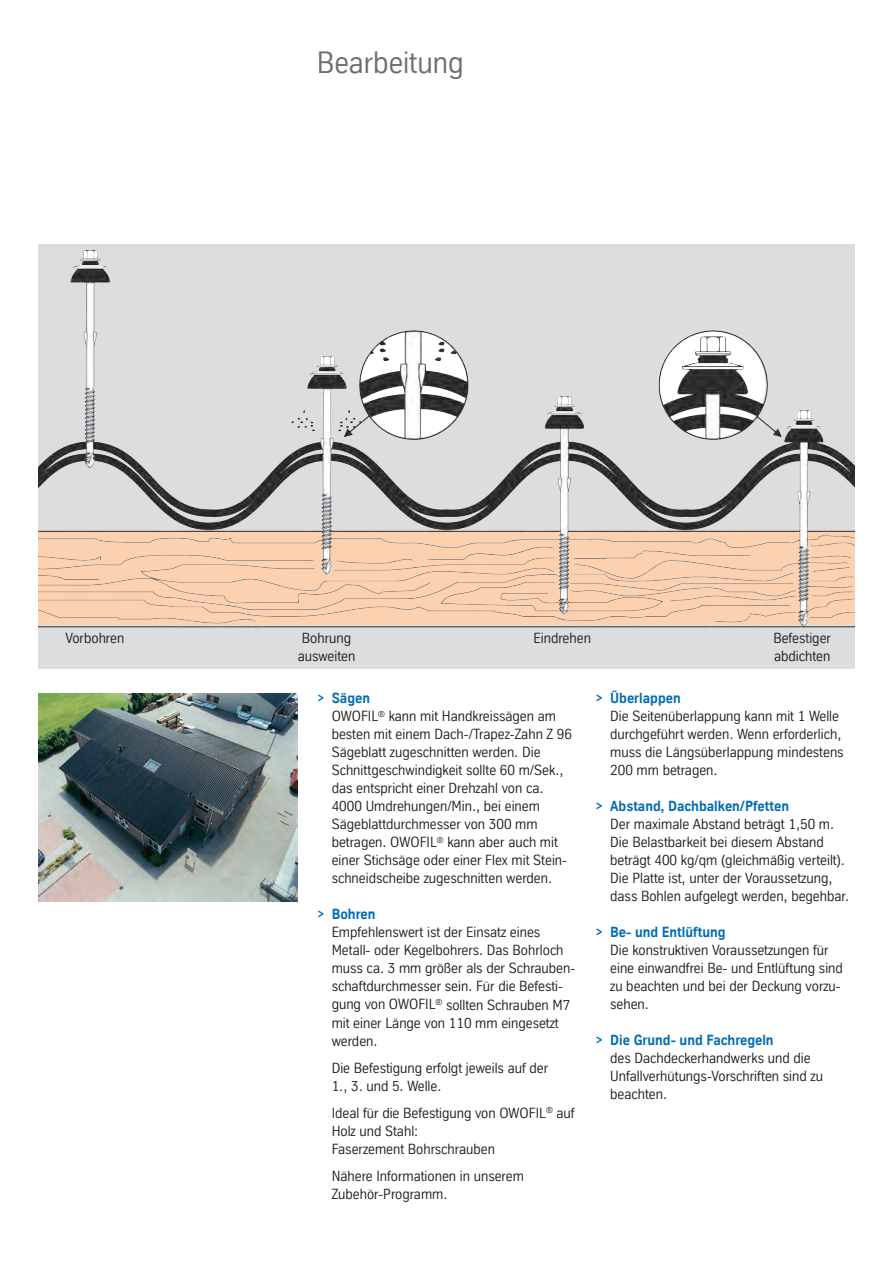
<style>
.page{position:relative;width:893px;height:1263px;background:#fff}
.page>*{position:absolute;margin:0;border:0;box-sizing:border-box;transform-origin:0 0}
.t1{font:30px "TK Type";color:#6c6d70}
.t2{font:14.25px/18px "TK Type";color:#231f20}
.t3{font:700 14.25px "TK Type";color:#006cb3}
.s1{font-weight:700;color:#006cb3}
</style>
<div class="page">
<img style="left:38px;top:693px;width:260px;height:209px">
<div style="left:38px;top:244px;width:817px;height:425px;background:#dcdddf"></div>
<img style="left:38px;top:250px;width:817px;height:378px">
<h1 class="t1" style="left:317px;top:46px;width:148px">Bearbeitung</h1>
<p class="t2" style="left:66px;top:629px;width:60px">Vorbohren</p>
<p class="t2" style="left:298px;top:629px;width:59px">Bohrung ausweiten</p>
<p class="t2" style="left:534px;top:629px;width:59px">Eindrehen</p>
<p class="t2" style="left:773px;top:629px;width:59px">Befestiger abdichten</p>
<p class="t2" style="left:332px;top:689px;width:242px;text-indent:-15px"><span class="s1">&gt; Sägen<br></span>OWOFIL<sup>®</sup> kann mit Handkreissägen am besten mit einem Dach-/Trapez-Zahn Z 96<br>Sägeblatt zugeschnitten werden. Die Schnittgeschwindigkeit sollte 60 m/Sek., das entspricht einer Drehzahl von ca.<br>4000 Umdrehungen/Min., bei einem Sägeblattdurchmesser von 300 mm betragen. OWOFIL<sup>®</sup> kann aber auch mit einer Stichsäge oder einer Flex mit Stein&shy;schneidscheibe zugeschnitten werden.</p>
<p class="t3" style="left:317px;top:906px;width:60px">&gt; Bohren</p>
<p class="t2" style="left:332px;top:923px;width:245px">Empfehlenswert ist der Einsatz eines Metall- oder Kegelbohrers. Das Bohrloch muss ca. 3 mm größer als der Schrauben&shy;schaftdurchmesser sein. Für die Befesti&shy;gung von OWOFIL<sup>®</sup> sollten Schrauben M7 mit einer Länge von 110 mm eingesetzt werden.</p>
<p class="t2" style="left:332px;top:1058px;width:218px">Die Befestigung erfolgt jeweils auf der<br>1., 3. und 5. Welle.</p>
<p class="t2" style="left:332px;top:1103px;width:245px">Ideal für die Befestigung von OWOFIL<sup>®</sup> auf<br>Holz und Stahl:<br>Faserzement Bohrschrauben</p>
<p class="t2" style="left:332px;top:1166px;width:194px">Nähere Informationen in unserem<br>Zubehör-Programm.</p>
<p class="t3" style="left:595px;top:690px;width:87px">&gt; Überlappen</p>
<p class="t2" style="left:610px;top:707px;width:235px">Die Seitenüberlappung kann mit 1 Welle durchgeführt werden. Wenn erforderlich, muss die Längsüberlappung mindestens 200 mm betragen.</p>
<p class="t3" style="left:595px;top:798px;width:195px">&gt; Abstand, Dachbalken/Pfetten</p>
<p class="t2" style="left:610px;top:815px;width:240px">Der maximale Abstand beträgt 1,50 m.<br>Die Belastbarkeit bei diesem Abstand beträgt 400 kg/qm (gleichmäßig verteilt).<br>Die Platte ist, unter der Voraussetzung, dass Bohlen aufgelegt werden, begehbar.</p>
<p class="t3" style="left:595px;top:924px;width:132px">&gt; Be- und Entlüftung</p>
<p class="t2" style="left:610px;top:941px;width:234px">Die konstruktiven Voraussetzungen für eine einwandfrei Be- und Entlüftung sind zu beachten und bei der Deckung vorzu&shy;sehen.</p>
<p class="t3" style="left:595px;top:1032px;width:180px">&gt; Die Grund- und Fachregeln</p>
<p class="t2" style="left:610px;top:1049px;width:214px">des Dachdeckerhandwerks und die<br>Unfallverhütungs-Vorschriften sind zu beachten.</p>
</div>
